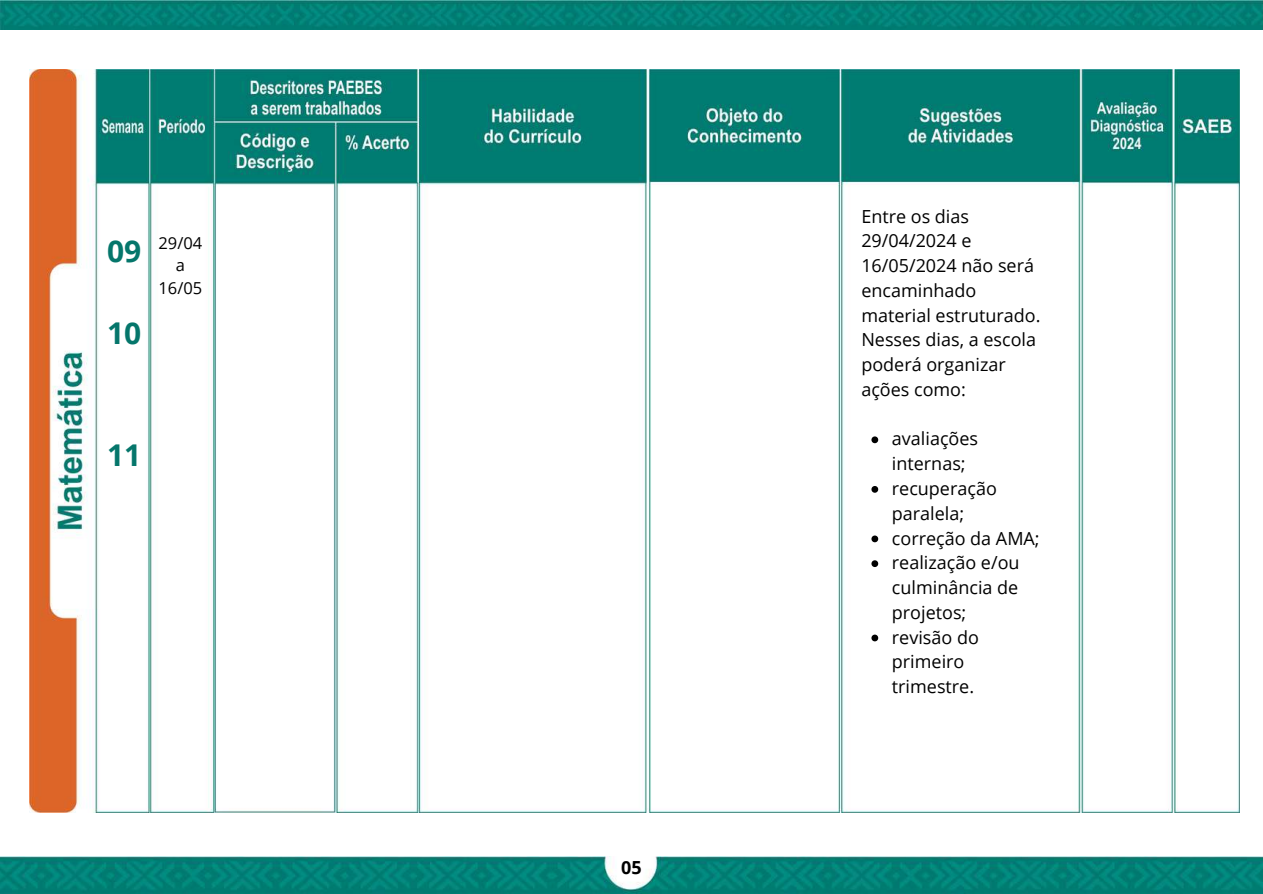
<style>
.page{position:relative;width:1263px;height:894px;background:#fff}
.page>*{position:absolute;margin:0;border:0;box-sizing:border-box;transform-origin:0 0}
.t1{font:700 30px "Open Sans";color:#05766b}
.t2{font:18px/24.8px "Open Sans";color:#000}
.t3{font:700 18px "Open Sans";color:#000}
.t4{font:16.5px "Open Sans";color:#000}
.s1{font-weight:700;font-size:30px;color:#05766b}
</style>
<div class="page">
<img style="left:0;top:0;width:1263px;height:29px">
<img style="left:30px;top:69px;width:1209px;height:743px">
<img style="left:0;top:856px;width:1263px;height:37px">
<svg style="left:871px;top:436px;width:7px;height:7px"></svg>
<svg style="left:871px;top:486px;width:7px;height:6px"></svg>
<svg style="left:871px;top:535px;width:7px;height:7px"></svg>
<svg style="left:871px;top:560px;width:7px;height:7px"></svg>
<svg style="left:871px;top:634px;width:7px;height:7px"></svg>
<p class="t4" style="left:107px;top:231px;width:97px"><span class="s1">09</span> 29/04</p>
<p class="t4" style="left:176px;top:253px;width:11px">a</p>
<p class="t4" style="left:158px;top:276px;width:45px">16/05</p>
<h1 class="t1" style="left:107px;top:311px;width:36px">10</h1>
<h1 class="t1" style="left:107px;top:434px;width:36px">11</h1>
<p class="t3" style="left:621px;top:854px;width:22px">05</p>
<p class="t2" style="left:861px;top:203px;width:181px">Entre os dias<br>29/04/2024 e<br>16/05/2024 não será encaminhado material estruturado.<br>Nesses dias, a escola poderá organizar ações como:</p>
<p class="t2" style="left:892px;top:426px;width:149px">avaliações internas; recuperação paralela; correção da AMA; realização e/ou culminância de projetos;<br>revisão do primeiro trimestre.</p>
</div>
